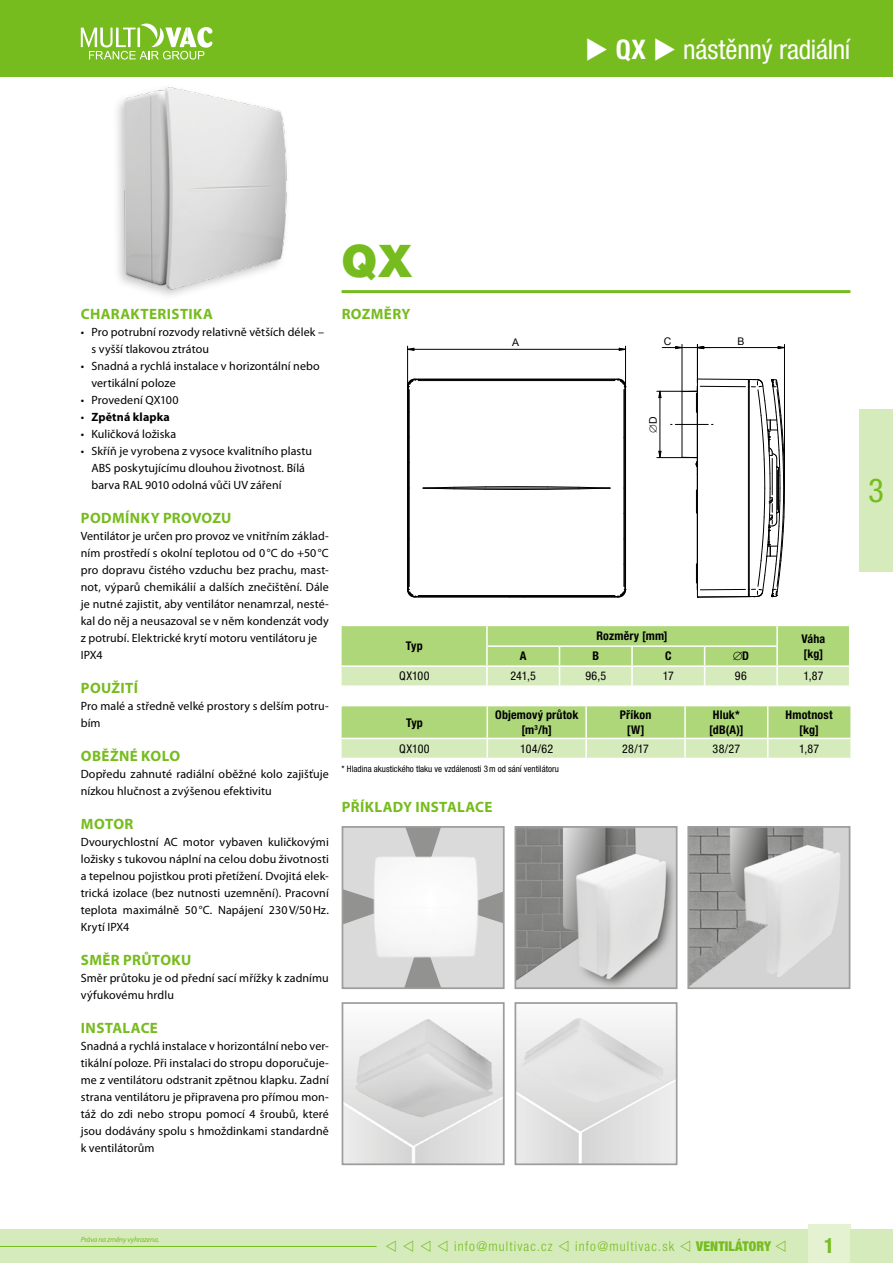
<style>
.page{position:relative;width:893px;height:1263px;background:#fff}
.page>*{position:absolute;margin:0;border:0;box-sizing:border-box;transform-origin:0 0}
.t1{font:900 45px "Helvetica Neue LT Pro";color:#77bc1f}
.t2{font:condensed 33px "Helvetica Neue LT Pro";color:#77bc1f}
.t3{font:condensed 27px "Helvetica Neue LT Pro";letter-spacing:-.01em;color:#fff}
.t4{font:700 condensed 21px "Helvetica Neue LT Pro";color:#77bc1f}
.t5{font:700 15px "Myriad Pro";letter-spacing:.025em;color:#77bc1f}
.t6{font:300 condensed 13.5px "Helvetica Neue LT Pro";letter-spacing:.08em;color:#77bc1f}
.t7{font:12px/17px "Myriad Pro";letter-spacing:.005em;color:#000}
.t8{font:700 condensed 12px/15px "Helvetica Neue LT Pro";letter-spacing:.015em;color:#000;text-align:center}
.t9{font:condensed 12px "Helvetica Neue LT Pro";letter-spacing:.015em;color:#000}
.t10{font:700 12px "Myriad Pro";letter-spacing:.015em;color:#000}
.t11{font:10.5px "Arial";color:#000}
.t12{font:condensed 9px "Helvetica Neue LT Pro";color:#000}
.t13{font:italic 7.5px "Myriad Pro";letter-spacing:-.015em;color:#77bc1f}
.s1{font-weight:700}
.s2{font-weight:400}
.s3{font-weight:900}
</style>
<div class="page">
<div style="left:0;top:0;width:893px;height:77px;background:#77bc1f"></div>
<div style="left:859px;top:409px;width:34px;height:163px;background:#d6ebbc"></div>
<div style="left:808px;top:1225px;width:42px;height:38px;background:#e4f2d2"></div>
<div style="left:850px;top:1229px;width:43px;height:34px;background:#d6ebbc"></div>
<div style="left:0;top:1229px;width:808px;height:34px;background:#d6ebbc"></div>
<hr style="left:0;top:1246px;width:377px;height:1px;background:#77bc1f">
<svg style="left:81px;top:23px;width:131px;height:37px"></svg>
<hr style="left:342px;top:290px;width:508px;height:3px;background:#77bc1f">
<div style="left:112px;top:83px;width:179px;height:218px;background:#706f6f;opacity:.4"></div>
<img style="left:120px;top:85px;width:170px;height:206px">
<hr style="left:415px;top:597px;width:203px;height:1px;background:#000">
<hr style="left:415px;top:379px;width:203px;height:1px;background:#000">
<hr style="left:418px;top:595px;width:197px;height:1px;background:#000">
<hr style="left:418px;top:380px;width:197px;height:1px;background:#000">
<hr style="left:485px;top:486px;width:32px;height:1px;background:#000">
<hr style="left:517px;top:486px;width:31px;height:1px;background:#000">
<svg style="left:547px;top:486px;width:64px;height:4px"></svg>
<hr style="left:517px;top:489px;width:31px;height:1px;background:#000">
<hr style="left:485px;top:489px;width:32px;height:1px;background:#000">
<svg style="left:422px;top:486px;width:64px;height:4px"></svg>
<hr style="left:423px;top:488px;width:187px;height:1px;background:#000">
<hr style="left:415px;top:596px;width:203px;height:1px;background:#000">
<svg style="left:407px;top:378px;width:9px;height:220px"></svg>
<svg style="left:618px;top:378px;width:8px;height:220px"></svg>
<svg style="left:408px;top:348px;width:7px;height:3px"></svg>
<hr style="left:407px;top:346px;width:1px;height:40px;background:#000">
<hr style="left:625px;top:346px;width:1px;height:40px;background:#000">
<hr style="left:408px;top:349px;width:217px;height:1px;background:#000">
<svg style="left:778px;top:346px;width:6px;height:3px"></svg>
<hr style="left:784px;top:344px;width:1px;height:144px;background:#000">
<hr style="left:697px;top:347px;width:87px;height:1px;background:#000">
<svg style="left:698px;top:346px;width:6px;height:3px"></svg>
<svg style="left:675px;top:346px;width:7px;height:3px"></svg>
<hr style="left:697px;top:344px;width:1px;height:39px;background:#000">
<hr style="left:682px;top:344px;width:1px;height:48px;background:#000">
<hr style="left:662px;top:347px;width:48px;height:1px;background:#000">
<hr style="left:675px;top:424px;width:33px;height:1px;background:#000">
<svg style="left:682px;top:378px;width:103px;height:220px"></svg>
<hr style="left:657px;top:391px;width:40px;height:1px;background:#000">
<hr style="left:657px;top:457px;width:40px;height:1px;background:#000">
<hr style="left:660px;top:391px;width:1px;height:67px;background:#000">
<svg style="left:342px;top:706px;width:508px;height:52px;background:#c0e097"></svg>
<svg style="left:342px;top:626px;width:508px;height:59px;background:#bedf94"></svg>
<img style="left:517px;top:1017px;width:157px;height:145px">
<div style="left:514px;top:1002px;width:163px;height:163px;border:2px solid #9d9d9c"></div>
<img style="left:517px;top:829px;width:157px;height:157px">
<div style="left:514px;top:826px;width:163px;height:163px;border:2px solid #9d9d9c"></div>
<svg style="left:345px;top:829px;width:157px;height:14px;background:#ccc"></svg>
<img style="left:345px;top:843px;width:157px;height:143px">
<div style="left:342px;top:826px;width:163px;height:163px;border:2px solid #9d9d9c"></div>
<img style="left:690px;top:829px;width:157px;height:157px">
<div style="left:687px;top:826px;width:163px;height:163px;border:2px solid #9d9d9c"></div>
<img style="left:345px;top:1019px;width:157px;height:143px">
<div style="left:342px;top:1002px;width:163px;height:163px;border:2px solid #9d9d9c"></div>
<h3 class="t3" style="left:585px;top:34px;width:267px">◆ <span class="s1">QX</span> ◆ nástěnný radiální</h3>
<h1 class="t1" style="left:342px;top:234px;width:72px">QX</h1>
<p class="t5" style="left:81px;top:304px;width:134px">CHARAKTERISTIKA</p>
<p class="t5" style="left:342px;top:304px;width:70px">ROZMĚRY</p>
<p class="t7" style="left:91px;top:323px;width:234px;text-indent:-11px">• Pro potrubní rozvody relativně větších délek – s vyšší tlakovou ztrátou</p>
<p class="t7" style="left:91px;top:357px;width:230px;text-indent:-11px">• Snadná a rychlá instalace v horizontální nebo vertikální poloze</p>
<p class="t7" style="left:81px;top:391px;width:99px">• Provedení QX100</p>
<p class="t10" style="left:81px;top:409px;width:91px"><span class="s2">•</span> Zpětná klapka</p>
<p class="t7" style="left:81px;top:425px;width:97px">• Kuličková ložiska</p>
<p class="t7" style="left:91px;top:442px;width:222px;text-indent:-11px">• Skříň je vyrobena z vysoce kvalitního plastu<br>ABS poskytujícímu dlouhou životnost. Bílá barva RAL 9010 odolná vůči UV záření</p>
<p class="t5" style="left:81px;top:508px;width:152px">PODMÍNKY PROVOZU</p>
<p class="t7" style="left:81px;top:527px;width:250px">Ventilátor je určen pro provoz ve vnitřním základ&shy;ním prostředí s okolní teplotou od 0°C do +50°C pro dopravu čistého vzduchu bez prachu, mast&shy;not, výparů chemikálií a dalších znečištění. Dále je nutné zajistit, aby ventilátor nenamrzal, nesté&shy;kal do něj a neusazoval se v něm kondenzát vody z potrubí. Elektrické krytí motoru ventilátoru je IPX4</p>
<p class="t5" style="left:81px;top:678px;width:59px">POUŽITÍ</p>
<p class="t7" style="left:81px;top:697px;width:250px">Pro malé a středně velké prostory s delším potru&shy;bím</p>
<p class="t5" style="left:81px;top:746px;width:101px">OBĚŽNÉ KOLO</p>
<p class="t7" style="left:81px;top:765px;width:250px">Dopředu zahnuté radiální oběžné kolo zajišťuje nízkou hlučnost a zvýšenou efektivitu</p>
<p class="t5" style="left:81px;top:814px;width:54px">MOTOR</p>
<p class="t7" style="left:81px;top:833px;width:250px;text-align:justify">Dvourychlostní AC motor vybaven kuličkovými ložisky s tukovou náplní na celou dobu životnosti a tepelnou pojistkou proti přetížení. Dvojitá elek&shy;trická izolace (bez nutnosti uzemnění). Pracovní teplota maximálně 50°C. Napájení 230V/50Hz.<br>Krytí IPX4</p>
<p class="t5" style="left:81px;top:950px;width:112px">SMĚR PRŮTOKU</p>
<p class="t7" style="left:81px;top:970px;width:250px">Směr průtoku je od přední sací mřížky k zadnímu výfukovému hrdlu</p>
<p class="t5" style="left:81px;top:1018px;width:78px">INSTALACE</p>
<p class="t7" style="left:81px;top:1038px;width:250px;text-align:justify">Snadná a rychlá instalace v horizontální nebo ver&shy;tikální poloze. Při instalaci do stropu doporučuje&shy;me z ventilátoru odstranit zpětnou klapku. Zadní strana ventilátoru je připravena pro přímou mon&shy;táž do zdi nebo stropu pomocí 4 šroubů, které jsou dodávány spolu s hmoždinkami standardně k ventilátorům</p>
<p class="t11" style="left:664px;top:335px;width:9px">C</p>
<p class="t11" style="left:737px;top:334px;width:9px">B</p>
<p class="t11" style="left:512px;top:336px;width:9px">A</p>
<p class="t11" style="left:646px;top:433px;width:18px;rotate:-90deg">∅D</p>
<p class="t8" style="left:596px;top:628px;width:73px">Rozměry [mm]</p>
<p class="t8" style="left:801px;top:631px;width:25px">Váha</p>
<p class="t8" style="left:406px;top:638px;width:18px">Typ</p>
<p class="t8" style="left:520px;top:648px;width:8px">A</p>
<p class="t8" style="left:592px;top:648px;width:8px">B</p>
<p class="t8" style="left:665px;top:648px;width:8px">C</p>
<p class="t8" style="left:733px;top:648px;width:18px">∅D</p>
<p class="t8" style="left:803px;top:646px;width:21px">[kg]</p>
<p class="t9" style="left:399px;top:669px;width:32px">QX100</p>
<p class="t9" style="left:511px;top:669px;width:27px">241,5</p>
<p class="t9" style="left:585px;top:669px;width:22px">96,5</p>
<p class="t9" style="left:663px;top:669px;width:13px">17</p>
<p class="t9" style="left:735px;top:669px;width:13px">96</p>
<p class="t9" style="left:803px;top:669px;width:21px">1,87</p>
<p class="t8" style="left:406px;top:715px;width:18px">Typ</p>
<p class="t8" style="left:495px;top:707px;width:85px">Objemový průtok [m<sup>3</sup>/h]</p>
<p class="t8" style="left:620px;top:707px;width:33px">Příkon [W]</p>
<p class="t8" style="left:709px;top:707px;width:36px">Hluk* [dB(A)]</p>
<p class="t8" style="left:785px;top:707px;width:49px">Hmotnost [kg]</p>
<p class="t9" style="left:399px;top:741px;width:32px">QX100</p>
<p class="t9" style="left:520px;top:741px;width:34px">104/62</p>
<p class="t9" style="left:622px;top:741px;width:28px">28/17</p>
<p class="t9" style="left:713px;top:741px;width:29px">38/27</p>
<p class="t9" style="left:799px;top:741px;width:21px">1,87</p>
<p class="t12" style="left:342px;top:763px;width:219px">* Hladina akustického tlaku ve vzdálenosti 3m od sání ventilátoru</p>
<p class="t5" style="left:342px;top:797px;width:152px">PŘÍKLADY INSTALACE</p>
<p class="t13" style="left:81px;top:1235px;width:80px">Práva na změny vyhrazena.</p>
<p class="t6" style="left:385px;top:1239px;width:403px">❖ ❖ ❖ ❖ info@multivac.cz ❖ info@multivac.sk ❖ <span class="s3">VENTILÁTORY</span> ❖</p>
<h3 class="t4" style="left:824px;top:1233px;width:12px">1</h3>
<h2 class="t2" style="left:868px;top:472px;width:17px">3</h2>
</div>
